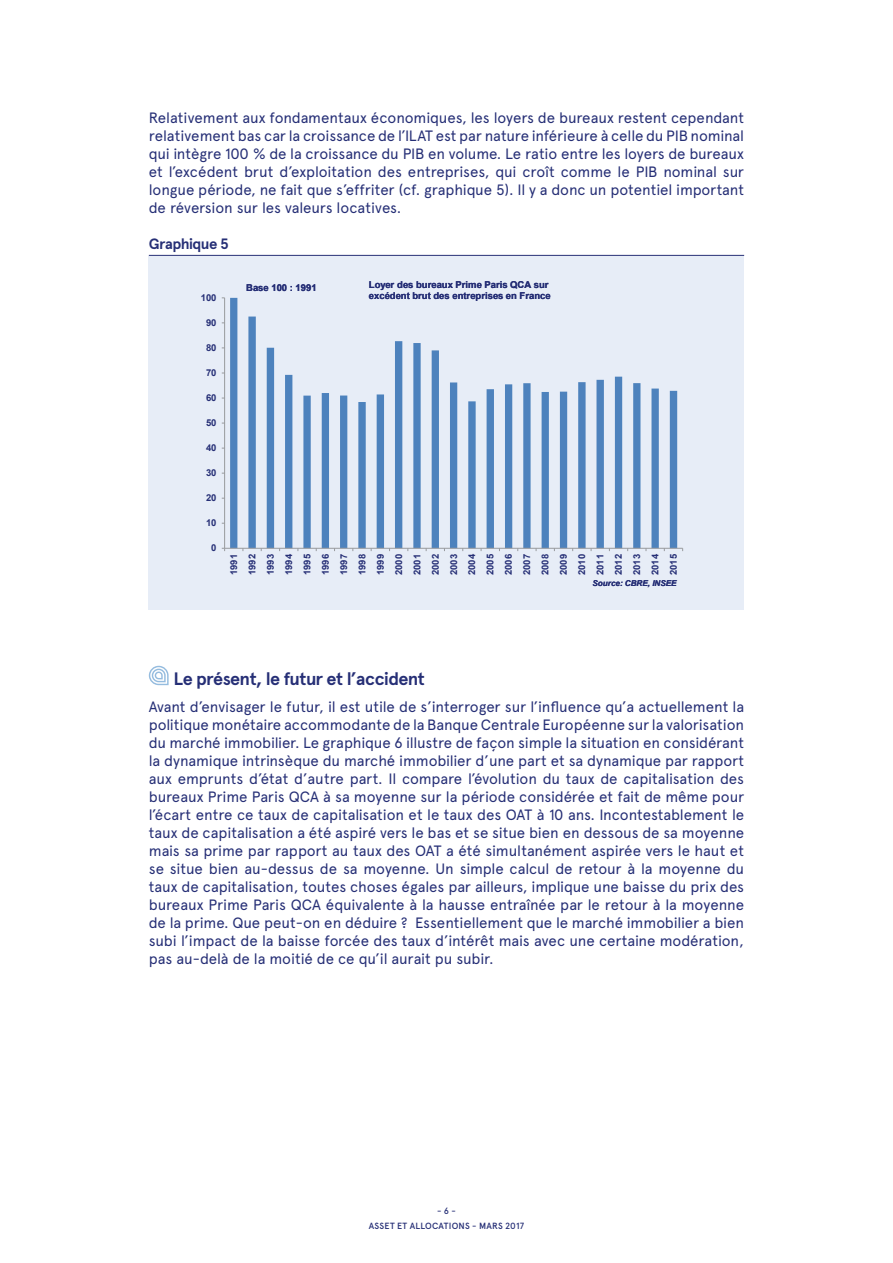
<style>
.page{position:relative;width:893px;height:1263px;background:#fff}
.page>*{position:absolute;margin:0;border:0;box-sizing:border-box;transform-origin:0 0}
.t1{font:700 18px "Apercu";letter-spacing:-.03em;color:#262f76}
.t2{font:15px/18px "Apercu";letter-spacing:-.01em;color:#262f76;text-align:justify}
.t3{font:700 15px "Apercu";letter-spacing:-.035em;color:#262f76}
.t4{font:700 9.45px/18.3px "Arial";color:#262f76;text-align:justify}
.t5{font:500 9px/15px "Apercu";letter-spacing:.025em;color:#262f76;text-align:center}
.t6{font:italic 700 8.1px "Arial";color:#262f76}
</style>
<div class="page">
<hr style="left:149px;top:255px;width:595px;height:1px;background:#262f76">
<svg style="left:149px;top:666px;width:20px;height:19px"></svg>
<div style="left:149px;top:256px;width:595px;height:353px;background:#e7edf7"></div>
<svg style="left:230px;top:298px;width:447px;height:250px"></svg>
<hr style="left:224px;top:298px;width:1px;height:250px;background:#989a9d">
<hr style="left:225px;top:548px;width:458px;height:1px;background:#989a9d">
<p class="t2" style="left:149px;top:108px;width:597px">Relativement aux fondamentaux économiques, les loyers de bureaux restent cependant relativement bas car la croissance de l’ILAT est par nature inférieure à celle du PIB nominal qui intègre 100 % de la croissance du PIB en volume. Le ratio entre les loyers de bureaux et l’excédent brut d’exploitation des entreprises, qui croît comme le PIB nominal sur longue période, ne fait que s’effriter (cf. graphique 5). Il y a donc un potentiel important de réversion sur les valeurs locatives.</p>
<p class="t3" style="left:149px;top:234px;width:82px">Graphique 5</p>
<p class="t4" style="left:201px;top:289px;width:17px">100</p>
<p class="t4" style="left:206px;top:314px;width:12px">90</p>
<p class="t4" style="left:206px;top:339px;width:12px">80</p>
<p class="t4" style="left:206px;top:364px;width:12px">70</p>
<p class="t4" style="left:206px;top:389px;width:12px">60</p>
<p class="t4" style="left:206px;top:414px;width:12px">50</p>
<p class="t4" style="left:206px;top:439px;width:12px">40</p>
<p class="t4" style="left:206px;top:464px;width:12px">30</p>
<p class="t4" style="left:206px;top:489px;width:12px">20</p>
<p class="t4" style="left:206px;top:514px;width:12px">10</p>
<p class="t4" style="left:211px;top:539px;width:7px">0</p>
<p class="t4" style="left:246px;top:279px;width:72px">Base 100 : 1991</p>
<p class="t4" style="left:369px;top:280px;width:183px;line-height:10.9px">Loyer des bureaux Prime Paris QCA sur excédent brut des entreprises en France</p>
<p class="t4" style="left:225px;top:575px;width:23px;rotate:-90deg">1991<br>1992<br>1993<br>1994<br>1995<br>1996<br>1997<br>1998<br>1999<br>2000<br>2001<br>2002<br>2003<br>2004<br>2005<br>2006<br>2007<br>2008<br>2009<br>2010<br>2011<br>2012<br>2013<br>2014<br>2015</p>
<p class="t6" style="left:592px;top:577px;width:86px">Source: CBRE, INSEE</p>
<p class="t1" style="left:174px;top:668px;width:253px">Le présent, le futur et l’accident</p>
<p class="t2" style="left:149px;top:697px;width:597px">Avant d’envisager le futur, il est utile de s’interroger sur l’influence qu’a actuellement la politique monétaire accommodante de la Banque Centrale Européenne sur la valorisation du marché immobilier. Le graphique 6 illustre de façon simple la situation en considérant la dynamique intrinsèque du marché immobilier d’une part et sa dynamique par rapport aux emprunts d’état d’autre part. Il compare l’évolution du taux de capitalisation des bureaux Prime Paris QCA à sa moyenne sur la période considérée et fait de même pour l’écart entre ce taux de capitalisation et le taux des OAT à 10 ans. Incontestablement le taux de capitalisation a été aspiré vers le bas et se situe bien en dessous de sa moyenne mais sa prime par rapport au taux des OAT a été simultanément aspirée vers le haut et se situe bien au-dessus de sa moyenne. Un simple calcul de retour à la moyenne du taux de capitalisation, toutes choses égales par ailleurs, implique une baisse du prix des bureaux Prime Paris QCA équivalente à la hausse entraînée par le retour à la moyenne de la prime. Que peut-on en déduire ? Essentiellement que le marché immobilier a bien subi l’impact de la baisse forcée des taux d’intérêt mais avec une certaine modération, pas au-delà de la moitié de ce qu’il aurait pu subir.</p>
<p class="t5" style="left:369px;top:1203px;width:157px">- 6 -<br>ASSET ET ALLOCATIONS - MARS 2017</p>
</div>
